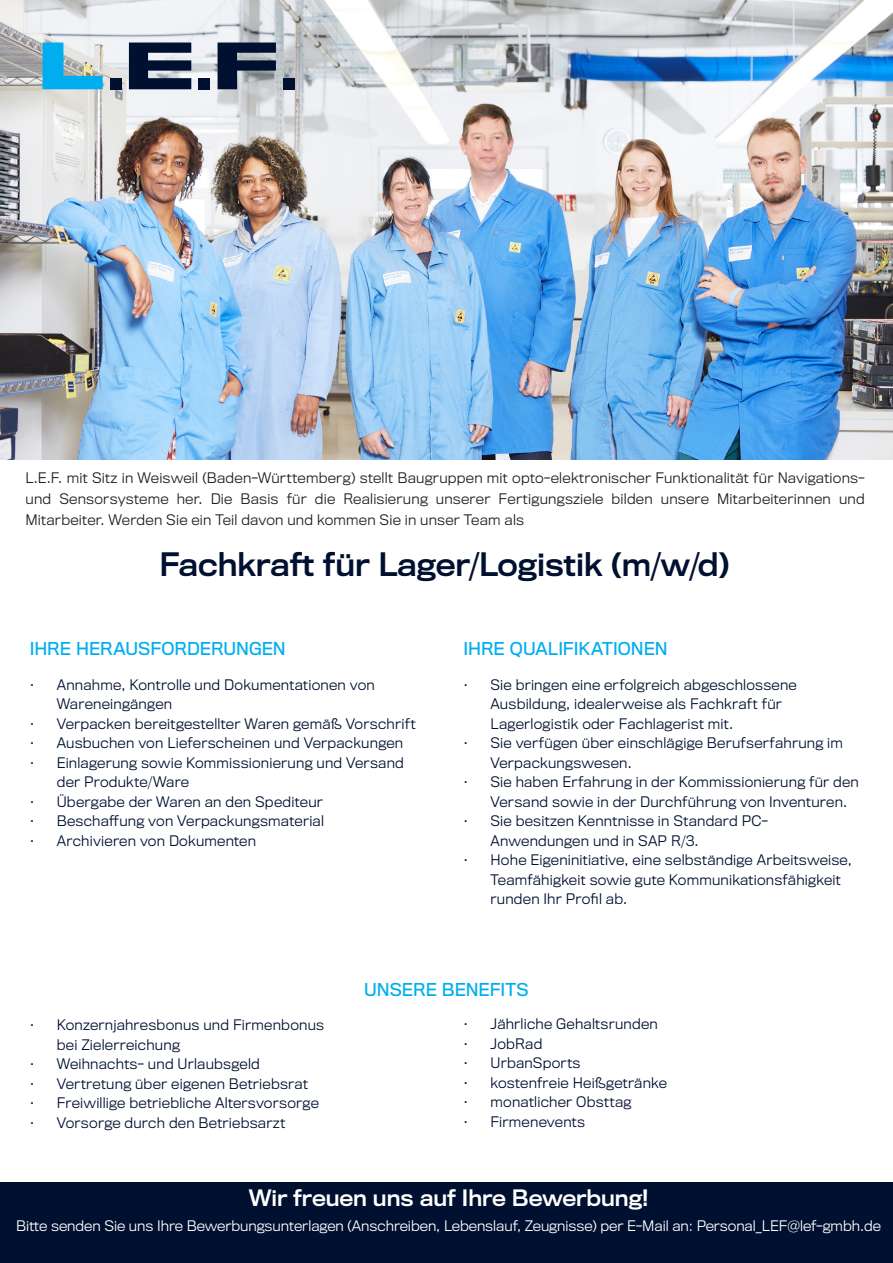
<style>
.page{position:relative;width:893px;height:1263px;background:#fff}
.page>*{position:absolute;margin:0;border:0;box-sizing:border-box;transform-origin:0 0}
.t1{font:30px "Titling Gothic FB Standard";color:#001030}
.t2{font:21px "Titling Gothic FB Standard";color:#fff}
.t3{font:16.5px "Titling Gothic FB";letter-spacing:-.005em;color:#00aeef}
.t4{font:300 13.5px/19.5px "Titling Gothic FB";letter-spacing:.02em;color:#001030}
.t5{font:300 13.5px/21px "Titling Gothic FB";letter-spacing:.015em;color:#231f20;text-align:justify}
.t6{font:300 13.5px "Titling Gothic FB";color:#fff}
</style>
<div class="page">
<img style="left:0;top:0;width:893px;height:460px">
<div style="left:0;top:1182px;width:893px;height:81px;background:#001030"></div>
<svg style="left:43px;top:43px;width:60px;height:46px"></svg>
<svg style="left:218px;top:43px;width:58px;height:46px"></svg>
<svg style="left:129px;top:43px;width:62px;height:46px"></svg>
<div style="left:199px;top:78px;width:11px;height:11px;background:#001030"></div>
<div style="left:283px;top:78px;width:12px;height:11px;background:#001030"></div>
<div style="left:110px;top:78px;width:11px;height:11px;background:#001030"></div>
<p class="t5" style="left:26px;top:467px;width:841px">L.E.F. mit Sitz in Weisweil (Baden-Württemberg) stellt Baugruppen mit opto-elektronischer Funktionalität für Navigations&shy;und Sensorsysteme her. Die Basis für die Realisierung unserer Fertigungsziele bilden unsere Mitarbeiterinnen und Mitarbeiter. Werden Sie ein Teil davon und kommen Sie in unser Team als</p>
<p class="t1" style="left:160px;top:546px;width:571px">Fachkraft für Lager/Logistik (m/w/d)</p>
<p class="t3" style="left:30px;top:639px;width:257px">IHRE HERAUSFORDERUNGEN</p>
<p class="t4" style="left:57px;top:675px;width:320px;text-indent:-27px">• Annahme, Kontrolle und Dokumentationen von<br>Wareneingängen</p>
<p class="t4" style="left:30px;top:714px;width:387px">• Verpacken bereitgestellter Waren gemäß Vorschrift</p>
<p class="t4" style="left:30px;top:733px;width:375px">• Ausbuchen von Lieferscheinen und Verpackungen</p>
<p class="t4" style="left:57px;top:753px;width:349px;text-indent:-27px">• Einlagerung sowie Kommissionierung und Versand der Produkte/Ware</p>
<p class="t4" style="left:30px;top:792px;width:295px">• Übergabe der Waren an den Spediteur</p>
<p class="t4" style="left:30px;top:811px;width:296px">• Beschaffung von Verpackungsmaterial</p>
<p class="t4" style="left:30px;top:831px;width:228px">• Archivieren von Dokumenten</p>
<p class="t3" style="left:463px;top:639px;width:206px">IHRE QUALIFIKATIONEN</p>
<p class="t4" style="left:490px;top:675px;width:308px;text-indent:-27px">• Sie bringen eine erfolgreich abgeschlossene<br>Ausbildung, idealerweise als Fachkraft für<br>Lagerlogistik oder Fachlagerist mit.</p>
<p class="t4" style="left:490px;top:733px;width:354px;text-indent:-27px">• Sie verfügen über einschlägige Berufserfahrung im<br>Verpackungswesen.</p>
<p class="t4" style="left:490px;top:772px;width:370px;text-indent:-27px">• Sie haben Erfahrung in der Kommissionierung für den<br>Versand sowie in der Durchführung von Inventuren.</p>
<p class="t4" style="left:490px;top:811px;width:279px;text-indent:-27px">• Sie besitzen Kenntnisse in Standard PC-<br>Anwendungen und in SAP R/3.</p>
<p class="t4" style="left:490px;top:850px;width:363px;text-indent:-27px">• Hohe Eigeninitiative, eine selbständige Arbeitsweise,<br>Teamfähigkeit sowie gute Kommunikationsfähigkeit runden Ihr Profil ab.</p>
<p class="t4" style="left:57px;top:1015px;width:269px;text-indent:-27px">• Konzernjahresbonus und Firmenbonus bei Zielerreichung</p>
<p class="t4" style="left:30px;top:1054px;width:232px">• Weihnachts- und Urlaubsgeld</p>
<p class="t4" style="left:30px;top:1073px;width:280px">• Vertretung über eigenen Betriebsrat</p>
<p class="t4" style="left:30px;top:1093px;width:291px">• Freiwillige betriebliche Altersvorsorge</p>
<p class="t4" style="left:30px;top:1112px;width:257px">• Vorsorge durch den Betriebsarzt</p>
<p class="t3" style="left:364px;top:979px;width:166px">UNSERE BENEFITS</p>
<p class="t4" style="left:463px;top:1014px;width:196px">• Jährliche Gehaltsrunden</p>
<p class="t4" style="left:463px;top:1034px;width:80px">• JobRad</p>
<p class="t4" style="left:463px;top:1053px;width:119px">• UrbanSports</p>
<p class="t4" style="left:463px;top:1073px;width:205px">• kostenfreie Heißgetränke</p>
<p class="t4" style="left:463px;top:1092px;width:169px">• monatlicher Obsttag</p>
<p class="t4" style="left:463px;top:1112px;width:123px">• Firmenevents</p>
<p class="t2" style="left:249px;top:1186px;width:401px">Wir freuen uns auf Ihre Bewerbung!</p>
<p class="t6" style="left:16px;top:1218px;width:866px">Bitte senden Sie uns Ihre Bewerbungsunterlagen (Anschreiben, Lebenslauf, Zeugnisse) per E-Mail an: Personal_LEF@lef-gmbh.de</p>
</div>
